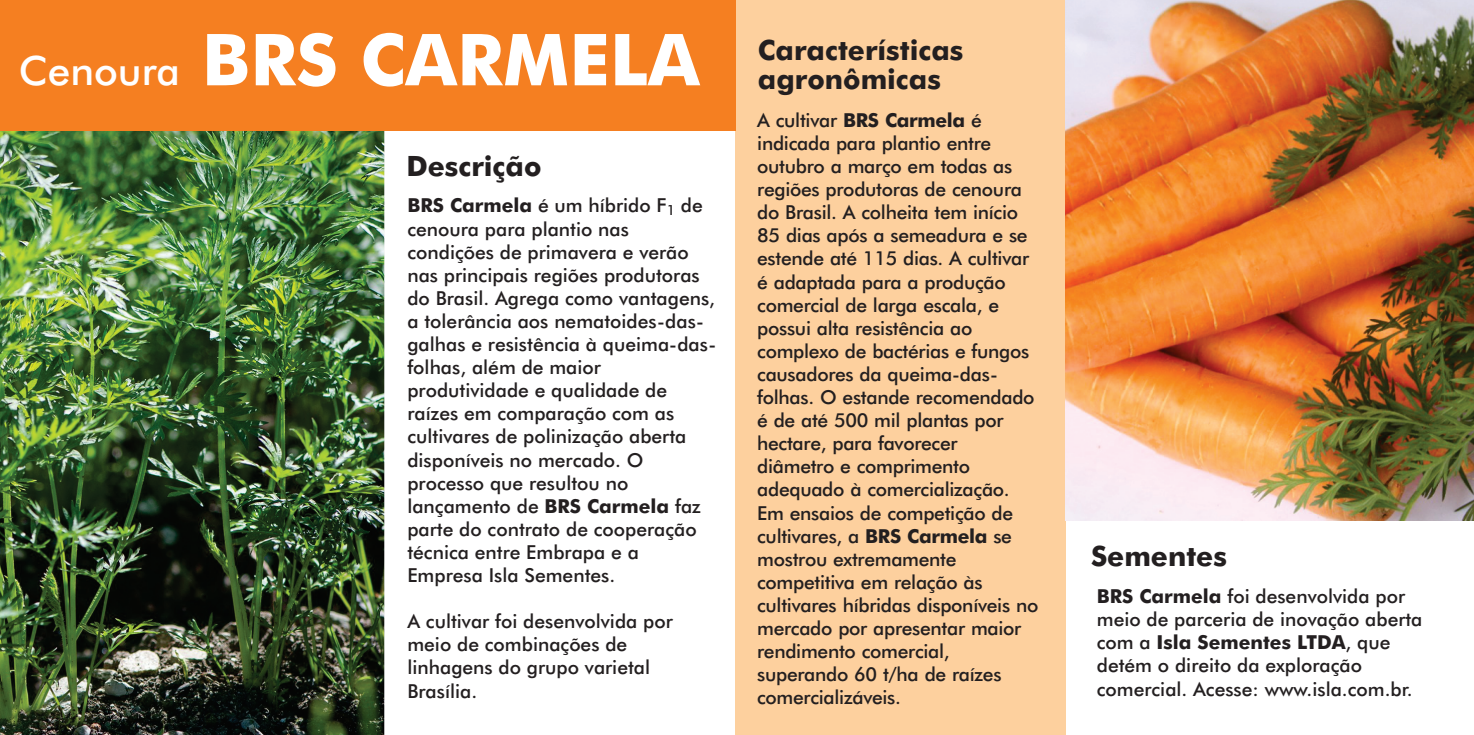
<style>
.page{position:relative;width:1474px;height:735px;background:#fff}
.page>*{position:absolute;margin:0;border:0;box-sizing:border-box;transform-origin:0 0}
.t1{font:700 71.58px "Futura BT";color:#fff}
.t2{font:700 28px/28.9px "Futura BT";color:#231f20}
.t3{font:500 19.25px/23.1px "Futura BT";letter-spacing:-.015em;color:#231f20}
.s1{font-weight:500;font-size:40.43px}
.s2{font-weight:700}
</style>
<div class="page">
<img style="left:0;top:130px;width:384px;height:604px">
<div style="left:735px;top:0;width:330px;height:734px;background:#fdd09e"></div>
<div style="left:0;top:0;width:735px;height:130px;background:#f57f21"></div>
<img style="left:1065px;top:0;width:408px;height:520px">
<h1 class="t1" style="left:19px;top:31px;width:682px"><span class="s1">Cenoura</span> BRS CARMELA</h1>
<h2 class="t2" style="left:758px;top:38px;width:207px">Características agronômicas</h2>
<h2 class="t2" style="left:406px;top:154px;width:137px">Descrição</h2>
<p class="t3" style="left:407px;top:196px;width:310px"><span class="s2">BRS Carmela</span> é um híbrido F<sub>1</sub> de cenoura para plantio nas condições de primavera e verão nas principais regiões produtoras do Brasil. Agrega como vantagens, a tolerância aos nematoides-das&shy;galhas e resistência à queima-das&shy;folhas, além de maior produtividade e qualidade de raízes em comparação com as cultivares de polinização aberta disponíveis no mercado. O processo que resultou no lançamento de <span class="s2">BRS Carmela</span> faz parte do contrato de cooperação técnica entre Embrapa e a<br>Empresa Isla Sementes.</p>
<p class="t3" style="left:407px;top:611px;width:267px">A cultivar foi desenvolvida por meio de combinações de linhagens do grupo varietal<br>Brasília.</p>
<p class="t3" style="left:757px;top:110px;width:283px">A cultivar <span class="s2">BRS Carmela</span> é indicada para plantio entre outubro a março em todas as regiões produtoras de cenoura do Brasil. A colheita tem início<br>85 dias após a semeadura e se estende até 115 dias. A cultivar é adaptada para a produção comercial de larga escala, e possui alta resistência ao complexo de bactérias e fungos causadores da queima-das&shy;folhas. O estande recomendado é de até 500 mil plantas por hectare, para favorecer diâmetro e comprimento adequado à comercialização.<br>Em ensaios de competição de cultivares, a <span class="s2">BRS Carmela</span> se mostrou extremamente competitiva em relação às cultivares híbridas disponíveis no mercado por apresentar maior rendimento comercial, superando 60 t/ha de raízes comercializáveis.</p>
<h2 class="t2" style="left:1091px;top:543px;width:137px">Sementes</h2>
<p class="t3" style="left:1096px;top:586px;width:327px"><span class="s2">BRS Carmela</span> foi desenvolvida por meio de parceria de inovação aberta com a <span class="s2">Isla Sementes LTDA</span>, que detém o direito da exploração comercial. Acesse: www.isla.com.br.</p>
</div>
